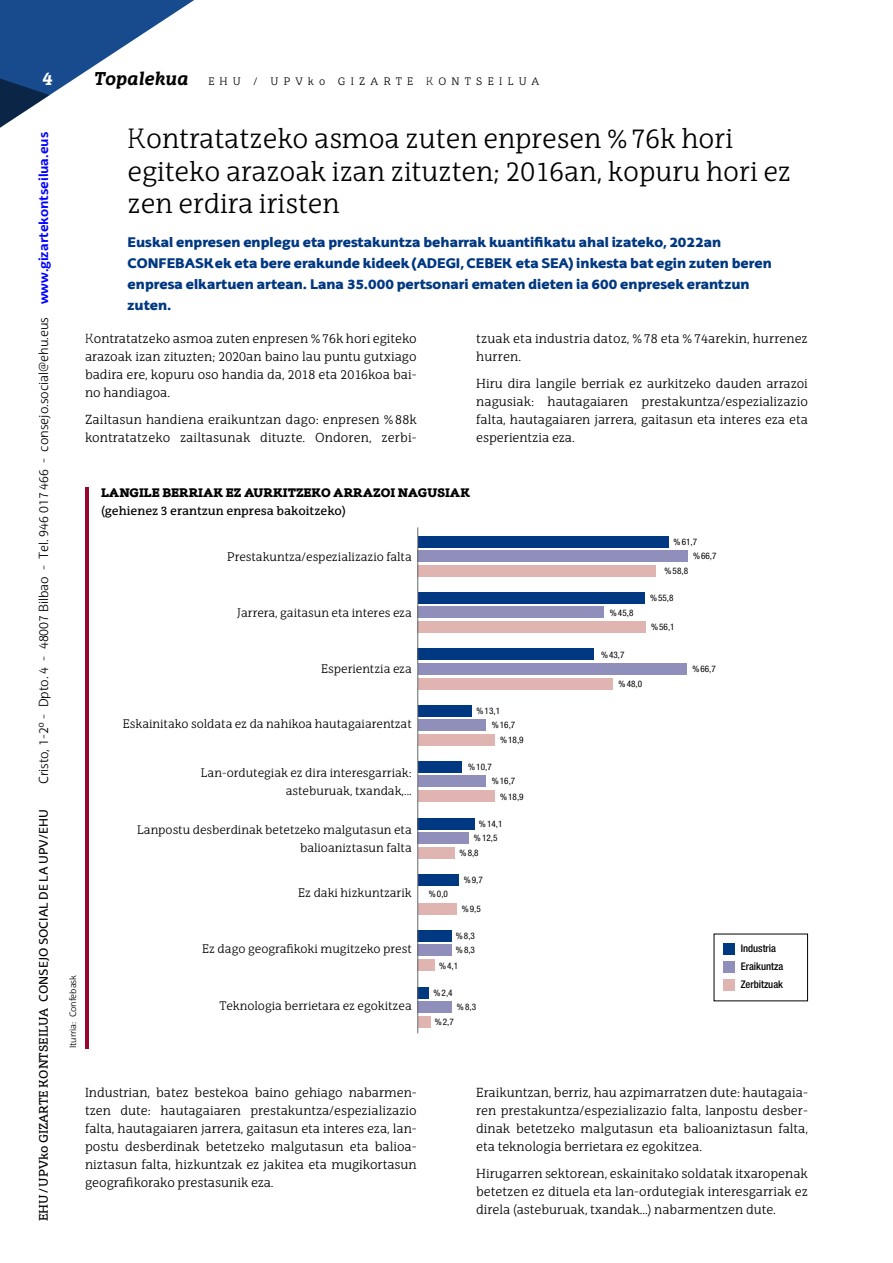
<style>
.page{position:relative;width:893px;height:1263px;background:#fff}
.page>*{position:absolute;margin:0;border:0;box-sizing:border-box;transform-origin:0 0}
.t1{font:300 27px/32.4px "EHU Serif";color:#000}
.t2{font:italic 700 18px "EHU Serif";color:#fff}
.t3{font:900 13.5px/21px "EHU Sans";color:#003882}
.t4{font:300 12.75px/18px "EHU Serif";color:#000;text-align:justify}
.t5{font:300 12.75px "EHU Sans";color:#000}
.t6{font:300 12px/18px "EHU Serif";color:#000;text-align:right}
.t7{font:12px "EHU Serif";color:#000}
.t8{font:900 12px "EHU Serif";color:#000}
.t9{font:300 10.5px "EHU Serif";letter-spacing:.5em;color:#000}
.t10{font:500 condensed 10.5px/18px "Helvetica Neue LT Std";color:#000}
.t11{font:condensed 9px "Helvetica Neue LT Std";color:#000}
.t12{font:300 9px "EHU Sans";color:#000}
.s1{font-weight:700;font-style:italic;font-size:18px}
.s2{font-weight:700;color:#00f}
.s3{font-family:"EHU Sans"}
</style>
<div class="page">
<svg style="left:0;top:0;width:194px;height:128px"></svg>
<div style="left:418px;top:536px;width:250px;height:11px;background:#003882"></div>
<div style="left:418px;top:593px;width:226px;height:11px;background:#003882"></div>
<div style="left:418px;top:649px;width:176px;height:11px;background:#003882"></div>
<div style="left:418px;top:705px;width:54px;height:11px;background:#003882"></div>
<div style="left:418px;top:762px;width:43px;height:11px;background:#003882"></div>
<div style="left:418px;top:818px;width:57px;height:11px;background:#003882"></div>
<div style="left:418px;top:987px;width:11px;height:11px;background:#003882"></div>
<div style="left:418px;top:874px;width:40px;height:11px;background:#003882"></div>
<div style="left:418px;top:931px;width:34px;height:11px;background:#003882"></div>
<div style="left:418px;top:550px;width:270px;height:11px;background:#908eba"></div>
<div style="left:418px;top:607px;width:186px;height:11px;background:#908eba"></div>
<div style="left:418px;top:663px;width:268px;height:11px;background:#908eba"></div>
<div style="left:418px;top:719px;width:68px;height:11px;background:#908eba"></div>
<div style="left:418px;top:776px;width:68px;height:11px;background:#908eba"></div>
<div style="left:418px;top:832px;width:51px;height:11px;background:#908eba"></div>
<div style="left:418px;top:1001px;width:34px;height:11px;background:#908eba"></div>
<div style="left:418px;top:945px;width:34px;height:11px;background:#908eba"></div>
<div style="left:418px;top:565px;width:238px;height:11px;background:#e0b5b1"></div>
<div style="left:418px;top:622px;width:228px;height:11px;background:#e0b5b1"></div>
<div style="left:418px;top:678px;width:195px;height:11px;background:#e0b5b1"></div>
<div style="left:418px;top:734px;width:77px;height:11px;background:#e0b5b1"></div>
<div style="left:418px;top:791px;width:77px;height:11px;background:#e0b5b1"></div>
<div style="left:418px;top:847px;width:37px;height:11px;background:#e0b5b1"></div>
<div style="left:418px;top:1016px;width:12px;height:11px;background:#e0b5b1"></div>
<div style="left:418px;top:903px;width:38px;height:11px;background:#e0b5b1"></div>
<div style="left:418px;top:960px;width:17px;height:11px;background:#e0b5b1"></div>
<hr style="left:85px;top:487px;width:4px;height:561px;background:#99042f">
<hr style="left:417px;top:528px;width:1px;height:505px;background:#646567">
<div style="left:724px;top:944px;width:11px;height:11px;background:#003882"></div>
<div style="left:724px;top:962px;width:11px;height:11px;background:#908eba"></div>
<div style="left:724px;top:980px;width:11px;height:11px;background:#e0b5b1"></div>
<h2 class="t2" style="left:43px;top:67px;width:12px">4</h2>
<p class="t9" style="left:95px;top:75px;width:446px"><span class="s1">Topalekua</span> EHU / UPVko GIZARTE KONTSEILUA</p>
<p class="t5" style="left:36px;top:784px;width:654px;rotate:-90deg">Cristo, 1-2º - Dpto. 4 - 48007 Bilbao - Tel. 946 017 466 - consejo.social@ehu.eus <span class="s2">www.gizartekontseilua.eus</span></p>
<p class="t7" style="left:36px;top:1221px;width:413px;rotate:-90deg">EHU/UPVko GIZARTE KONTSEILUA <span class="s3">CONSEJO SOCIAL DE LA UPV/EHU</span></p>
<h1 class="t1" style="left:128px;top:122px;width:665px">Kontratatzeko asmoa zuten enpresen %76k hori egiteko arazoak izan zituzten; 2016an, kopuru hori ez zen erdira iristen</h1>
<p class="t3" style="left:128px;top:231px;width:646px">Euskal enpresen enplegu eta prestakuntza beharrak kuantifikatu ahal izateko, 2022an CONFEBASKek eta bere erakunde kideek (ADEGI, CEBEK eta SEA) inkesta bat egin zuten beren enpresa elkartuen artean. Lana 35.000 pertsonari ematen dieten ia 600 enpresek erantzun zuten.</p>
<p class="t4" style="left:85px;top:329px;width:333px">Kontratatzeko asmoa zuten enpresen %76k hori egiteko arazoak izan zituzten; 2020an baino lau puntu gutxiago badira ere, kopuru oso handia da, 2018 eta 2016koa bai&shy;no handiagoa.</p>
<p class="t4" style="left:85px;top:410px;width:333px">Zailtasun handiena eraikuntzan dago: enpresen %88k kontratatzeko zailtasunak dituzte. Ondoren, zerbi-</p>
<p class="t4" style="left:476px;top:330px;width:333px">tzuak eta industria datoz, %78 eta %74arekin, hurrenez hurren.</p>
<p class="t4" style="left:476px;top:374px;width:333px">Hiru dira langile berriak ez aurkitzeko dauden arrazoi nagusiak: hautagaiaren prestakuntza/espezializazio falta, hautagaiaren jarrera, gaitasun eta interes eza eta esperientzia eza.</p>
<p class="t12" style="left:67px;top:1048px;width:75px;rotate:-90deg">Iturria: Confebask</p>
<p class="t8" style="left:101px;top:484px;width:371px">LANGILE BERRIAK EZ AURKITZEKO ARRAZOI NAGUSIAK</p>
<p class="t7" style="left:101px;top:503px;width:246px">(gehienez 3 erantzun enpresa bakoitzeko)</p>
<p class="t6" style="left:227px;top:547px;width:186px">Prestakuntza/espezializazio falta</p>
<p class="t6" style="left:237px;top:604px;width:176px">Jarrera, gaitasun eta interes eza</p>
<p class="t6" style="left:321px;top:660px;width:92px">Esperientzia eza</p>
<p class="t6" style="left:123px;top:715px;width:290px">Eskainitako soldata ez da nahikoa hautagaiarentzat</p>
<p class="t6" style="left:201px;top:764px;width:212px">Lan-ordutegiak ez dira interesgarriak: asteburuak, txandak,...</p>
<p class="t6" style="left:137px;top:820px;width:276px">Lanpostu desberdinak betetzeko malgutasun eta balioaniztasun falta</p>
<p class="t6" style="left:298px;top:883px;width:115px">Ez daki hizkuntzarik</p>
<p class="t11" style="left:429px;top:888px;width:21px">%0,0</p>
<p class="t11" style="left:476px;top:706px;width:25px">%13,1</p>
<p class="t11" style="left:492px;top:720px;width:25px">%16,7</p>
<p class="t11" style="left:468px;top:762px;width:25px">%10,7</p>
<p class="t11" style="left:500px;top:735px;width:25px">%18,9</p>
<p class="t11" style="left:492px;top:776px;width:25px">%16,7</p>
<p class="t11" style="left:500px;top:791px;width:25px">%18,9</p>
<p class="t11" style="left:479px;top:818px;width:25px">%14,1</p>
<p class="t11" style="left:474px;top:832px;width:25px">%12,5</p>
<p class="t11" style="left:460px;top:847px;width:21px">%8,8</p>
<p class="t11" style="left:464px;top:875px;width:21px">%9,7</p>
<p class="t11" style="left:462px;top:904px;width:21px">%9,5</p>
<p class="t11" style="left:456px;top:931px;width:21px">%8,3</p>
<p class="t11" style="left:610px;top:607px;width:25px">%45,8</p>
<p class="t11" style="left:601px;top:649px;width:25px">%43,7</p>
<p class="t11" style="left:619px;top:678px;width:25px">%48,0</p>
<p class="t11" style="left:674px;top:537px;width:25px">%61,7</p>
<p class="t11" style="left:693px;top:551px;width:25px">%66,7</p>
<p class="t11" style="left:664px;top:566px;width:25px">%58,8</p>
<p class="t11" style="left:650px;top:593px;width:25px">%55,8</p>
<p class="t11" style="left:651px;top:622px;width:25px">%56,1</p>
<p class="t11" style="left:692px;top:663px;width:25px">%66,7</p>
<p class="t6" style="left:202px;top:940px;width:211px">Ez dago geografikoki mugitzeko prest</p>
<p class="t10" style="left:741px;top:939px;width:44px">Industria<br>Eraikuntza<br>Zerbitzuak</p>
<p class="t11" style="left:456px;top:945px;width:21px">%8,3</p>
<p class="t11" style="left:439px;top:960px;width:21px">%4,1</p>
<p class="t11" style="left:433px;top:987px;width:21px">%2,4</p>
<p class="t6" style="left:220px;top:996px;width:194px">Teknologia berrietara ez egokitzea</p>
<p class="t11" style="left:457px;top:1001px;width:21px">%8,3</p>
<p class="t11" style="left:435px;top:1016px;width:21px">%2,7</p>
<p class="t4" style="left:85px;top:1083px;width:333px">Industrian, batez bestekoa baino gehiago nabarmen&shy;tzen dute: hautagaiaren prestakuntza/espezializazio falta, hautagaiaren jarrera, gaitasun eta interes eza, lan&shy;postu desberdinak betetzeko malgutasun eta balioa&shy;niztasun falta, hizkuntzak ez jakitea eta mugikortasun geografikorako prestasunik eza.</p>
<p class="t4" style="left:476px;top:1083px;width:333px">Eraikuntzan, berriz, hau azpimarratzen dute: hautagaia&shy;ren prestakuntza/espezializazio falta, lanpostu desber&shy;dinak betetzeko malgutasun eta balioaniztasun falta, eta teknologia berrietara ez egokitzea.</p>
<p class="t4" style="left:476px;top:1164px;width:333px">Hirugarren sektorean, eskainitako soldatak itxaropenak betetzen ez dituela eta lan-ordutegiak interesgarriak ez direla (asteburuak, txandak...) nabarmentzen dute.</p>
</div>
